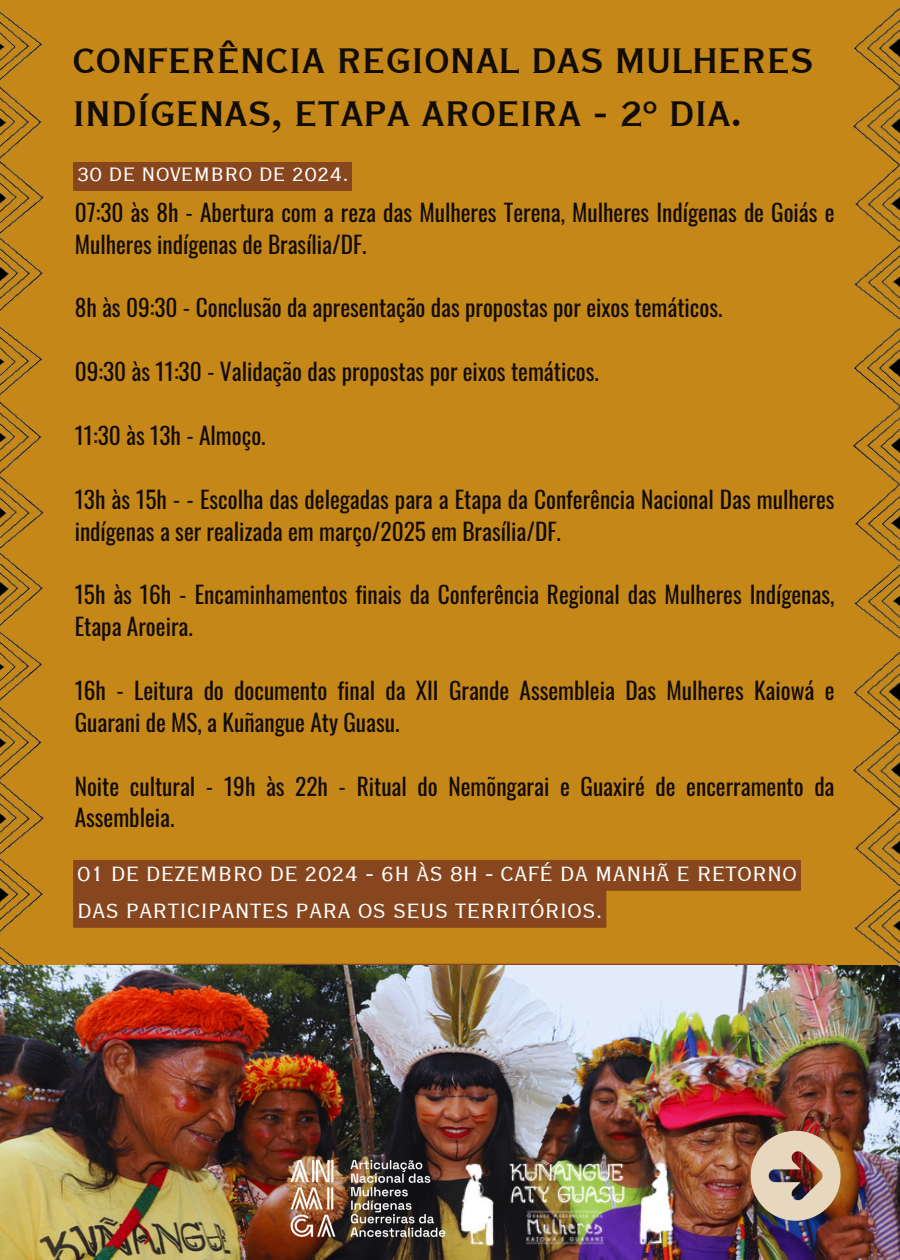
<style>
.page{position:relative;width:900px;height:1260px;background:#c58718}
.page>*{position:absolute;margin:0;border:0;box-sizing:border-box;transform-origin:0 0}
.t1{font:46.5px "Copperplate Gothic LT Pro 30 BC";color:#110c04}
.t2{font:27px/37px "Copperplate Gothic LT Pro 29 BC";color:#fff}
.t3{font:25.25px "Copperplate Gothic LT Pro 29 BC";color:#fff}
.t4{font:23.25px/32px "Oswald";color:#110c04}
</style>
<div class="page">
<img style="left:0;top:326px;width:44px;height:295px">
<img style="left:854px;top:329px;width:46px;height:311px">
<img style="left:0;top:621px;width:44px;height:312px">
<img style="left:0;top:946px;width:56px;height:20px">
<img style="left:854px;top:651px;width:46px;height:313px">
<img style="left:0;top:11px;width:44px;height:301px">
<img style="left:854px;top:7px;width:46px;height:322px">
<svg style="left:86px;top:964px;width:728px;height:2px"></svg>
<img style="left:0;top:966px;width:900px;height:294px">
<div style="left:74px;top:163px;width:278px;height:28px;background:#87461e"></div>
<img style="left:751px;top:1131px;width:90px;height:90px">
<svg style="left:73px;top:860px;width:728px;height:68px;background:#904f1d"></svg>
<img style="left:287px;top:1157px;width:397px;height:90px">
<h2 class="t1" style="left:72px;top:39px;width:742px">CONFERÊNCIA REGIONAL DAS MULHERES</h2>
<p class="t1" style="left:72px;top:92px;width:671px">INDÍGENAS, ETAPA AROEIRA - 2º DIA.</p>
<p class="t3" style="left:77px;top:163px;width:273px">30 DE NOVEMBRO DE 2024.</p>
<p class="t4" style="left:75px;top:195px;width:761px">07:30 às 8h - Abertura com a reza das Mulheres Terena, Mulheres Indígenas de Goiás e<br>Mulheres indígenas de Brasília/DF.</p>
<h1 class="t4" style="left:75px;top:291px;width:649px">8h às 09:30 - Conclusão da apresentação das propostas por eixos temáticos.</h1>
<h2 class="t4" style="left:75px;top:355px;width:526px">09:30 às 11:30 - Validação das propostas por eixos temáticos.</h2>
<p class="t4" style="left:75px;top:418px;width:192px">11:30 às 13h - Almoço.</p>
<p class="t4" style="left:75px;top:482px;width:761px">13h às 15h - - Escolha das delegadas para a Etapa da Conferência Nacional Das mulheres indígenas a ser realizada em março/2025 em Brasília/DF.</p>
<p class="t4" style="left:75px;top:578px;width:761px">15h às 16h - Encaminhamentos finais da Conferência Regional das Mulheres Indígenas,<br>Etapa Aroeira.</p>
<p class="t4" style="left:75px;top:673px;width:761px">16h - Leitura do documento final da XII Grande Assembleia Das Mulheres Kaiowá e<br>Guarani de MS, a Kuñangue Aty Guasu.</p>
<p class="t4" style="left:75px;top:769px;width:761px">Noite cultural - 19h às 22h - Ritual do Nemõngarai e Guaxiré de encerramento da<br>Assembleia.</p>
<p class="t2" style="left:77px;top:856px;width:722px">01 DE DEZEMBRO DE 2024 - 6H ÀS 8H - CAFÉ DA MANHÃ E RETORNO<br>DAS PARTICIPANTES PARA OS SEUS TERRITÓRIOS.</p>
</div>
